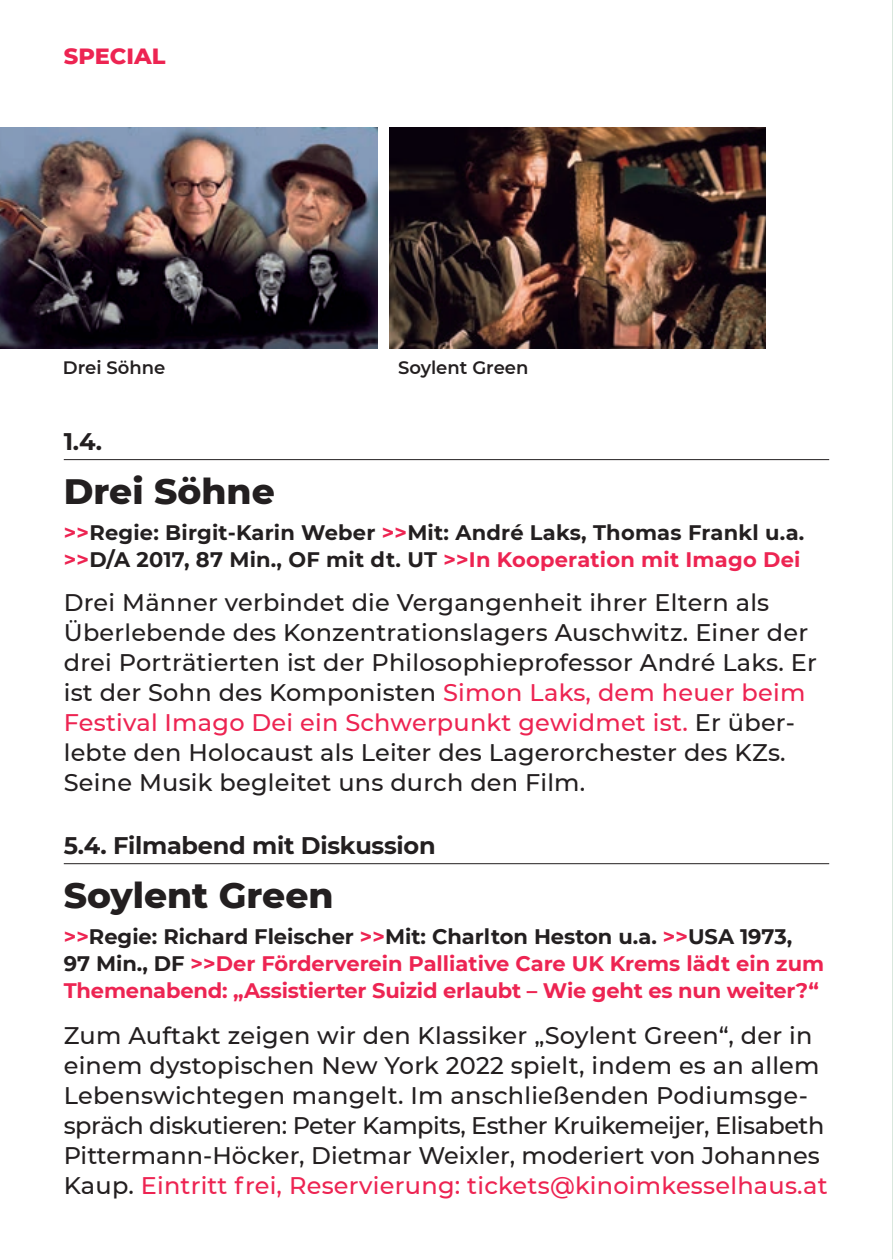
<style>
.page{position:relative;width:893px;height:1259px;background:#fff}
.page>*{position:absolute;margin:0;border:0;box-sizing:border-box;transform-origin:0 0}
.t1{font:800 36px "Montserrat";color:#231f20}
.t2{font:500 24px/30px "Montserrat";letter-spacing:.01em;color:#231f20}
.t3{font:700 24px "Montserrat";letter-spacing:-.01em;color:#231f20}
.t4{font:800 22.5px "Montserrat";color:#ed2452}
.t5{font:700 21px/27px "Montserrat";letter-spacing:-.005em;color:#ed2452}
.t6{font:700 21px/27px "Montserrat";letter-spacing:.01em;color:#231f20}
.t7{font:600 18px "Montserrat";color:#231f20}
.s1{color:#ed2452}
.s2{color:#231f20}
</style>
<div class="page">
<hr style="left:64px;top:863px;width:765px;height:1px;background:#231f20">
<hr style="left:64px;top:459px;width:765px;height:1px;background:#231f20">
<img style="left:389px;top:128px;width:376px;height:221px">
<img style="left:0;top:128px;width:378px;height:221px">
<p class="t4" style="left:64px;top:40px;width:103px">SPECIAL</p>
<p class="t7" style="left:63px;top:355px;width:104px">Drei Söhne</p>
<p class="t7" style="left:398px;top:355px;width:132px">Soylent Green</p>
<p class="t3" style="left:64px;top:424px;width:40px">1.4.</p>
<h1 class="t1" style="left:64px;top:465px;width:213px">Drei Söhne</h1>
<p class="t6" style="left:64px;top:517px;width:742px"><span class="s1">&gt;&gt;</span>Regie: Birgit-Karin Weber <span class="s1">&gt;&gt;</span>Mit: André Laks, Thomas Frankl u.a. <span class="s1">&gt;&gt;</span>D/A 2017, 87 Min., OF mit dt. UT <span class="s1">&gt;&gt;In Kooperation mit Imago Dei</span></p>
<p class="t2" style="left:64px;top:586px;width:755px">Drei Männer verbindet die Vergangenheit ihrer Eltern als Überlebende des Konzentrationslagers Auschwitz. Einer der drei Porträtierten ist der Philosophieprofessor André Laks. Er ist der Sohn des Komponisten <span class="s1">Simon Laks, dem heuer beim Festival Imago Dei ein Schwerpunkt gewidmet ist.</span> Er über&shy;lebte den Holocaust als Leiter des Lagerorchester des KZs.<br>Seine Musik begleitet uns durch den Film.</p>
<p class="t3" style="left:64px;top:828px;width:373px">5.4. Filmabend mit Diskussion</p>
<h1 class="t1" style="left:64px;top:869px;width:271px">Soylent Green</h1>
<p class="t5" style="left:64px;top:921px;width:762px">&gt;&gt;<span class="s2">Regie: Richard Fleischer</span> &gt;&gt;<span class="s2">Mit: Charlton Heston u.a.</span> &gt;&gt;<span class="s2">USA 1973,<br>97 Min., DF</span> &gt;&gt;Der Förderverein Palliative Care UK Krems lädt ein zum<br>Themenabend: „Assistierter Suizid erlaubt – Wie geht es nun weiter?“</p>
<p class="t2" style="left:64px;top:1020px;width:765px">Zum Auftakt zeigen wir den Klassiker „Soylent Green“, der in einem dystopischen New York 2022 spielt, indem es an allem Lebenswichtegen mangelt. Im anschließenden Podiumsge&shy;spräch diskutieren: Peter Kampits, Esther Kruikemeijer, Elisabeth Pittermann-Höcker, Dietmar Weixler, moderiert von Johannes Kaup. <span class="s1">Eintritt frei, Reservierung: tickets@kinoimkesselhaus.at</span></p>
</div>
